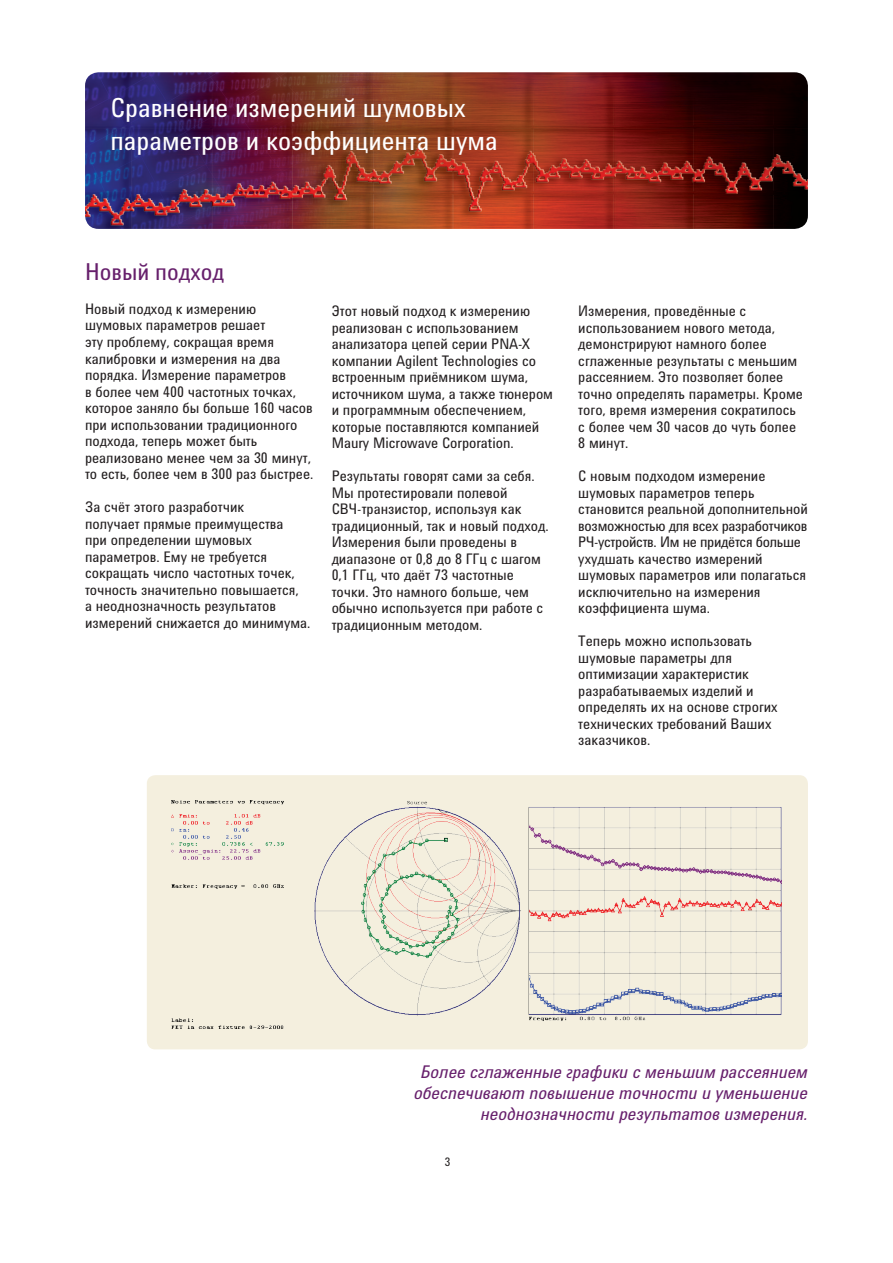
<style>
.page{position:relative;width:893px;height:1263px;background:#fff}
.page>*{position:absolute;margin:0;border:0;box-sizing:border-box;transform-origin:0 0}
.t1{font:27px/32.4px "Agilent Condensed CFF";color:#fff}
.Header_1_-_Navy_Blue{font:24px "Agilent Condensed CFF";color:#67206c}
.Captions_for_Figures{font:italic 18px/21px "Agilent Condensed CFF";color:#67206c;text-align:right}
.Body_Text{font:15px/16.5px "Agilent Condensed CFF";color:#231f20}
.t2{font:12px "Agilent Condensed CFF";color:#231f20}
</style>
<div class="page">
<img style="left:85px;top:72px;width:723px;height:157px">
<div style="left:147px;top:775px;width:661px;height:274px;background:#f4efde;border-radius:9px"></div>
<img style="left:171px;top:801px;width:611px;height:228px">
<p class="t1" style="left:111px;top:91px;width:389px">Сравнение измерений шумовых параметров и коэффициента шума</p>
<p class="Header_1_-_Navy_Blue" style="left:85px;top:254px;width:141px">Новый подход</p>
<p class="Body_Text" style="left:85px;top:300px;width:230px">Новый подход к измерению шумовых параметров решает<br>эту проблему, сокращая время калибровки и измерения на два порядка. Измерение параметров<br>в более чем 400 частотных точках, которое заняло бы больше 160 часов при использовании традиционного подхода, теперь может быть реализовано менее чем за 30 минут, то есть, более чем в 300 раз быстрее.</p>
<p class="Body_Text" style="left:85px;top:498px;width:227px">За счёт этого разработчик<br>получает прямые преимущества<br>при определении шумовых параметров. Ему не требуется сокращать число частотных точек, точность значительно повышается,<br>а неоднозначность результатов измерений снижается до минимума.</p>
<p class="Body_Text" style="left:332px;top:302px;width:223px">Этот новый подход к измерению реализован с использованием анализатора цепей серии PNA-X компании Agilent Technologies со встроенным приёмником шума, источником шума, а также тюнером и программным обеспечением, которые поставляются компанией<br>Maury Microwave Corporation.</p>
<p class="Body_Text" style="left:332px;top:467px;width:219px">Результаты говорят сами за себя.<br>Мы протестировали полевой<br>СВЧ-транзистор, используя как традиционный, так и новый подход.<br>Измерения были проведены в диапазоне от 0,8 до 8 ГГц с шагом<br>0,1 ГГц, что даёт 73 частотные точки. Это намного больше, чем обычно используется при работе с традиционным методом.</p>
<p class="Body_Text" style="left:578px;top:302px;width:226px">Измерения, проведённые с использованием нового метода, демонстрируют намного более сглаженные результаты с меньшим рассеянием. Это позволяет более точно определять параметры. Кроме того, время измерения сократилось с более чем 30 часов до чуть более<br>8 минут.</p>
<p class="Body_Text" style="left:578px;top:467px;width:231px">С новым подходом измерение шумовых параметров теперь становится реальной дополнительной возможностью для всех разработчиков<br>РЧ-устройств. Им не придётся больше ухудшать качество измерений шумовых параметров или полагаться исключительно на измерения коэффициента шума.</p>
<p class="Body_Text" style="left:578px;top:632px;width:201px">Теперь можно использовать шумовые параметры для оптимизации характеристик разрабатываемых изделий и определять их на основе строгих технических требований Ваших заказчиков.</p>
<p class="Captions_for_Figures" style="left:414px;top:1061px;width:395px">Более сглаженные графики с меньшим рассеянием обеспечивают повышение точности и уменьшение неоднозначности результатов измерения.</p>
<p class="t2" style="left:445px;top:1153px;width:7px">3</p>
</div>
